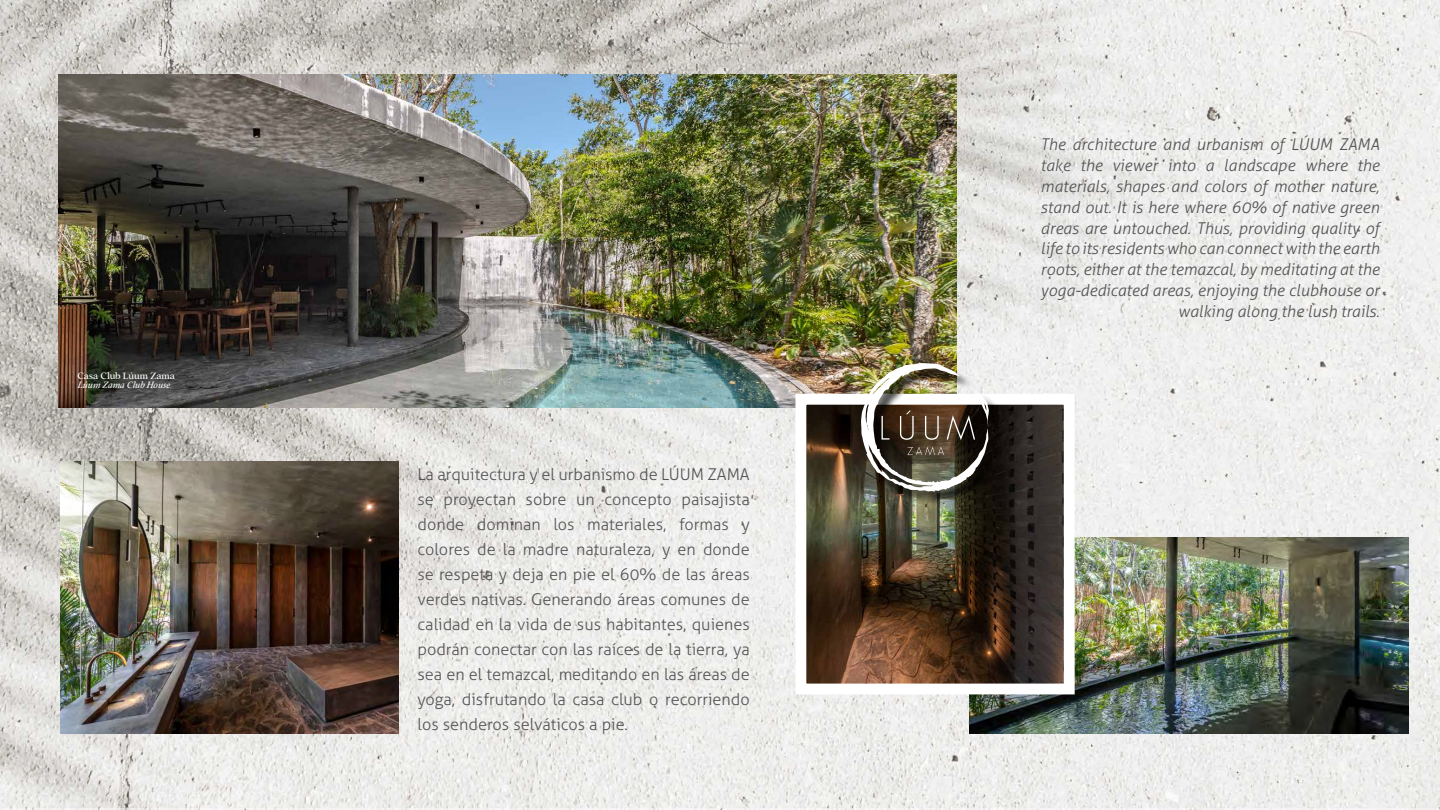
<style>
.page{position:relative;width:1440px;height:810px;background:#fff}
.page>*{position:absolute;margin:0;border:0;box-sizing:border-box;transform-origin:0 0}
.t1{font:300 16.27px/25px "Aller";color:#545456;text-align:justify}
.t2{font:italic 300 16.27px/20.9px "Aller";color:#545456;text-align:right}
.t3{font:italic 10.12px "Addington CF";letter-spacing:-.01em;color:#fff}
.t4{font:10.12px "Addington CF";letter-spacing:-.005em;color:#fff}
</style>
<div class="page">
<img style="left:0;top:0;width:1439px;height:810px">
<img style="left:58px;top:74px;width:898px;height:334px">
<img style="left:969px;top:538px;width:438px;height:195px">
<img style="left:61px;top:462px;width:338px;height:271px">
<img style="left:807px;top:406px;width:255px;height:276px">
<div style="left:795px;top:394px;width:279px;height:300px;border:11px solid #fff"></div>
<div style="left:862px;top:365px;width:140px;height:140px;background:#000;opacity:.75"></div>
<img style="left:861px;top:363px;width:127px;height:129px">
<p class="t4" style="left:77px;top:369px;width:99px">Casa Club Lúum Zama</p>
<p class="t3" style="left:78px;top:379px;width:94px">Lúum Zama Club House</p>
<p class="t1" style="left:417px;top:461px;width:334px">La arquitectura y el urbanismo de LÚUM ZAMA se proyectan sobre un concepto paisajista donde dominan los materiales, formas y colores de la madre naturaleza, y en donde se respeta y deja en pie el 60% de las áreas verdes nativas. Generando áreas comunes de calidad en la vida de sus habitantes, quienes podrán conectar con las raíces de la tierra, ya sea en el temazcal, meditando en las áreas de yoga, disfrutando la casa club o recorriendo los senderos selváticos a pie.</p>
<p class="t2" style="left:1040px;top:134px;width:340px">The architecture and urbanism of LÚUM ZAMA take the viewer into a landscape where the materials, shapes and colors of mother nature, stand out. It is here where 60% of native green areas are untouched. Thus, providing quality of life to its residents who can connect with the earth roots, either at the temazcal, by meditating at the yoga-dedicated areas, enjoying the clubhouse or walking along the lush trails.</p>
</div>
